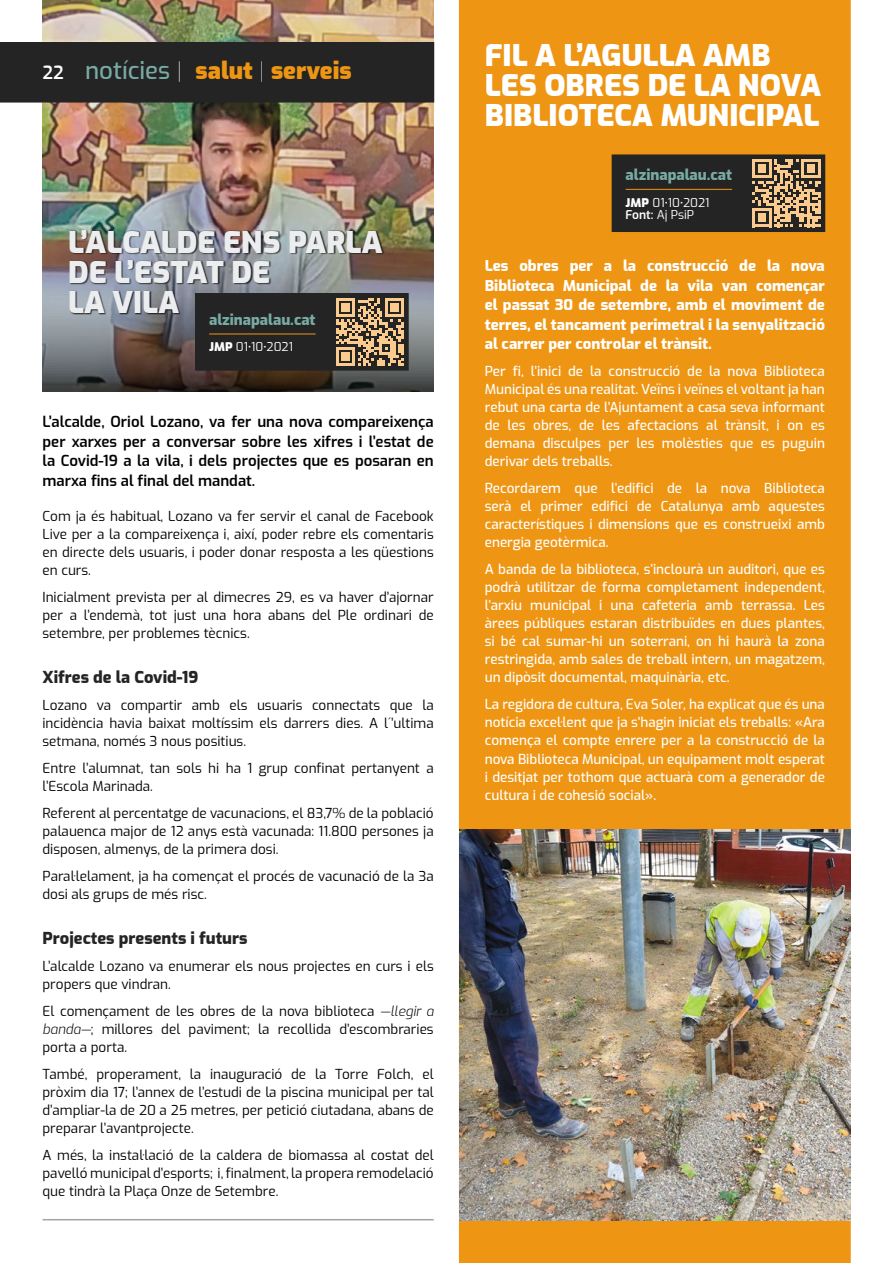
<style>
.page{position:relative;width:893px;height:1263px;background:#fff}
.page>*{position:absolute;margin:0;border:0;box-sizing:border-box;transform-origin:0 0}
.t1{font:900 30px/30px "Exo";color:#fff}
.t2{font:900 30px/30px "Exo";color:#ecedef}
.t3{font:900 24px "Exo";color:#ee9614}
.t4{font:600 18px "Exo";color:#fff}
.PH2{font:800 16.5px "Exo";color:#242424}
.PW{font:800 15px/19.5px "Exo";color:#fff;text-align:justify}
.t5{font:600 15px/19.5px "Exo";color:#000;text-align:justify}
.AUTOR{font:800 15px "Exo";color:#78aba3}
.t6{font:13.5px/18px "Exo";color:#000;text-align:justify}
.PW-2{font:500 13.5px/18px "Exo";color:#fff;text-align:justify}
.AUTOR-2{font:12px "Exo";color:#fff}
.s1{font-weight:500;color:#78aba3}
.s2{font-weight:100;color:#fff}
.s3{font-weight:900}
.s4{font-weight:700}
.s5{font-weight:300;font-style:italic}
.s6{font-weight:600}
</style>
<div class="page">
<div style="left:459px;top:0;width:391px;height:1263px;background:#ee9614"></div>
<hr style="left:43px;top:1219px;width:391px;height:1px;background:#9ea6ac">
<img style="left:459px;top:829px;width:391px;height:391px">
<img style="left:43px;top:0;width:391px;height:391px">
<div style="left:196px;top:294px;width:212px;height:76px;background:#242424"></div>
<div style="left:195px;top:293px;width:213px;height:77px;border:1px solid #242424"></div>
<hr style="left:209px;top:334px;width:107px;height:1px;background:#ee9614">
<div style="left:612px;top:155px;width:213px;height:76px;background:#242424"></div>
<div style="left:612px;top:155px;width:213px;height:77px;border:1px solid #242424"></div>
<hr style="left:626px;top:189px;width:106px;height:1px;background:#ee9614">
<div style="left:70px;top:230px;width:314px;height:85px;background:#000;opacity:.75"></div>
<svg style="left:336px;top:298px;width:68px;height:68px"></svg>
<svg style="left:752px;top:159px;width:68px;height:68px"></svg>
<div style="left:0;top:42px;width:434px;height:60px;background:#242424"></div>
<p class="t4" style="left:43px;top:58px;width:23px">22</p>
<p class="t3" style="left:85px;top:51px;width:268px"><span class="s1">notícies</span> <span class="s2">|</span> salut <span class="s2">|</span> serveis</p>
<p class="t2" style="left:68px;top:225px;width:316px">L’ALCALDE ENS PARLA<br>DE L’ESTAT DE<br>LA VILA</p>
<p class="AUTOR" style="left:209px;top:308px;width:108px">alzinapalau.cat</p>
<p class="AUTOR-2" style="left:209px;top:338px;width:85px"><span class="s3">JMP</span> 01<span class="s4">·</span>10<span class="s4">·</span>2021</p>
<p class="t5" style="left:43px;top:411px;width:393px">L’alcalde, Oriol Lozano, va fer una nova compareixença per xarxes per a conversar sobre les xifres i l’estat de la Covid-19 a la vila, i dels projectes que es posaran en marxa fins al final del mandat.</p>
<p class="t6" style="left:43px;top:506px;width:393px">Com ja és habitual, Lozano va fer servir el canal de Facebook Live per a la compareixença i, així, poder rebre els comentaris en directe dels usuaris, i poder donar resposta a les qüestions en curs.</p>
<p class="t6" style="left:43px;top:587px;width:393px">Inicialment prevista per al dimecres 29, es va haver d’ajornar per a l’endemà, tot just una hora abans del Ple ordinari de setembre, per problemes tècnics.</p>
<p class="PH2" style="left:43px;top:664px;width:157px">Xifres de la Covid-19</p>
<p class="t6" style="left:43px;top:695px;width:393px">Lozano va compartir amb els usuaris connectats que la incidència havia baixat moltíssim els darrers dies. A l´’ultima setmana, només 3 nous positius.</p>
<p class="t6" style="left:43px;top:758px;width:393px">Entre l’alumnat, tan sols hi ha 1 grup confinat pertanyent a l’Escola Marinada.</p>
<p class="t6" style="left:43px;top:803px;width:393px">Referent al percentatge de vacunacions, el 83,7% de la població palauenca major de 12 anys està vacunada: 11.800 persones ja disposen, almenys, de la primera dosi.</p>
<p class="t6" style="left:43px;top:866px;width:393px">Paral·lelament, ja ha començat el procés de vacunació de la 3a dosi als grups de més risc.</p>
<p class="PH2" style="left:43px;top:925px;width:207px">Projectes presents i futurs</p>
<p class="t6" style="left:43px;top:956px;width:393px">L’alcalde Lozano va enumerar els nous projectes en curs i els propers que vindran.</p>
<p class="t6" style="left:43px;top:1001px;width:393px">El començament de les obres de la nova biblioteca <span class="s5">—llegir a banda—</span>; millores del paviment; la recollida d’escombraries porta a porta.</p>
<p class="t6" style="left:43px;top:1064px;width:393px">També, properament, la inauguració de la Torre Folch, el pròxim dia 17; l’annex de l’estudi de la piscina municipal per tal d’ampliar-la de 20 a 25 metres, per petició ciutadana, abans de preparar l’avantprojecte.</p>
<p class="t6" style="left:43px;top:1145px;width:393px">A més, la instal·lació de la caldera de biomassa al costat del pavelló municipal d’esports; i, finalment, la propera remodelació que tindrà la Plaça Onze de Setembre.</p>
<p class="t1" style="left:485px;top:38px;width:338px">FIL A L’AGULLA AMB<br>LES OBRES DE LA NOVA<br>BIBLIOTECA MUNICIPAL</p>
<p class="AUTOR" style="left:626px;top:163px;width:108px">alzinapalau.cat</p>
<p class="AUTOR-2" style="left:626px;top:194px;width:85px"><span class="s3">JMP</span> 01<span class="s4">·</span>10<span class="s4">·</span>2021</p>
<p class="AUTOR-2" style="left:626px;top:206px;width:70px"><span class="s6">Font:</span> Aj PsiP</p>
<p class="PW" style="left:485px;top:255px;width:342px">Les obres per a la construcció de la nova Biblioteca Municipal de la vila van començar el passat 30 de setembre, amb el moviment de terres, el tancament perimetral i la senyalització al carrer per controlar el trànsit.</p>
<p class="PW-2" style="left:485px;top:362px;width:342px">Per fi, l’inici de la construcció de la nova Biblioteca Municipal és una realitat. Veïns i veïnes el voltant ja han rebut una carta de l’Ajuntament a casa seva informant de les obres, de les afectacions al trànsit, i on es demana disculpes per les molèsties que es puguin derivar dels treballs.</p>
<p class="PW-2" style="left:485px;top:479px;width:342px">Recordarem que l’edifici de la nova Biblioteca serà el primer edifici de Catalunya amb aquestes característiques i dimensions que es construeixi amb energia geotèrmica.</p>
<p class="PW-2" style="left:485px;top:560px;width:342px">A banda de la biblioteca, s’inclourà un auditori, que es podrà utilitzar de forma completament independent, l’arxiu municipal i una cafeteria amb terrassa. Les àrees públiques estaran distribuïdes en dues plantes, si bé cal sumar-hi un soterrani, on hi haurà la zona restringida, amb sales de treball intern, un magatzem, un dipòsit documental, maquinària, etc.</p>
<p class="PW-2" style="left:485px;top:695px;width:342px">La regidora de cultura, Eva Soler, ha explicat que és una notícia excel·lent que ja s’hagin iniciat els treballs: «Ara comença el compte enrere per a la construcció de la nova Biblioteca Municipal, un equipament molt esperat i desitjat per tothom que actuarà com a generador de cultura i de cohesió social».</p>
</div>
